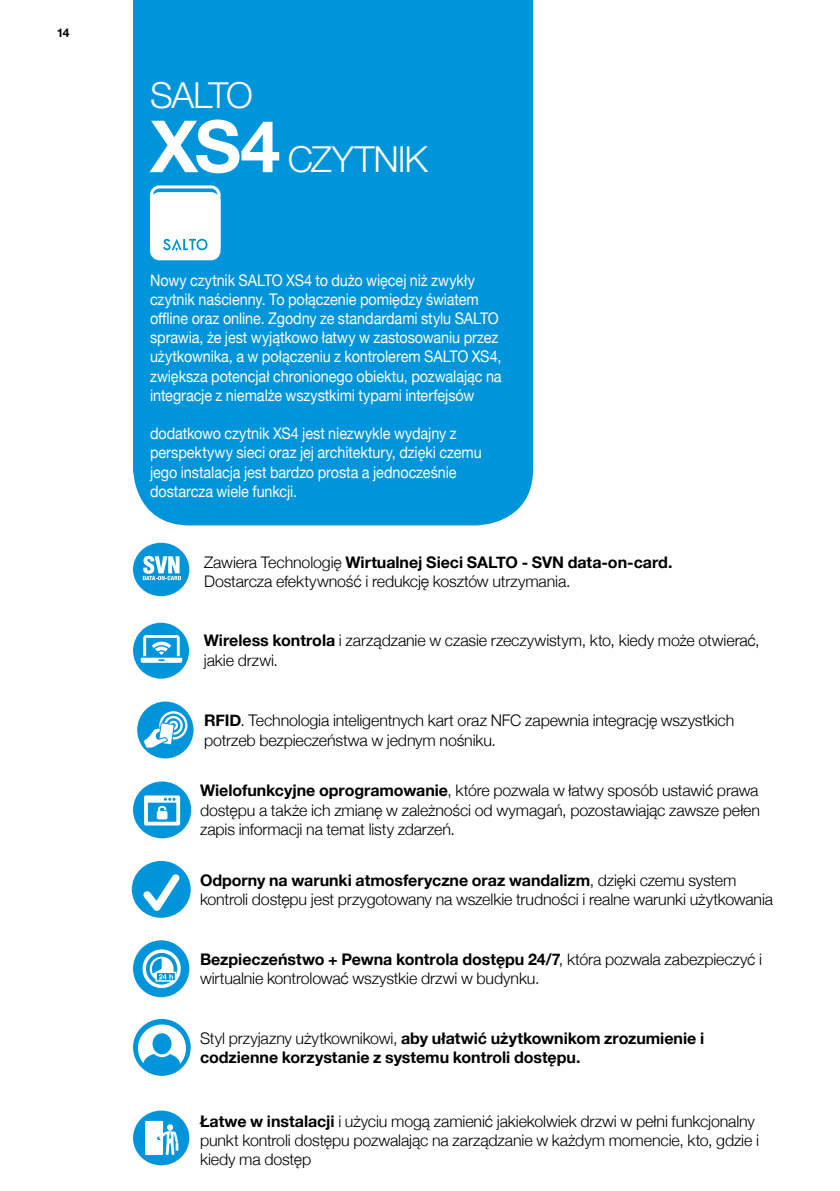
<style>
.page{position:relative;width:840px;height:1191px;background:#fff}
.page>*{position:absolute;margin:0;border:0;box-sizing:border-box;transform-origin:0 0}
.t1{font:300 36px/64px "Helvetica Neue LT Std";letter-spacing:-.03em;color:#fff}
.t2{font:300 16px/19.2px "Helvetica Neue";letter-spacing:-.01em;color:#000}
.t3{font:16px/19.2px "Helvetica Neue";letter-spacing:-.005em;color:#fff;scale:.9 1}
.t4{font:700 16px/19.2px "Helvetica Neue";letter-spacing:-.005em;color:#000}
.t5{font:700 12px "Helvetica Neue LT Std";color:#000}
.s1{font-weight:700;font-size:72px}
.s2{font-weight:700}
.s3{font-weight:300}
</style>
<div class="page">
<div style="left:133px;top:0;width:400px;height:525px;background:#0095da"></div>
<div style="left:150px;top:185px;width:70px;height:71px;border:3px solid #fff;border-radius:8px"></div>
<div style="left:151px;top:194px;width:68px;height:65px;background:#fff;border-radius:8px"></div>
<div style="left:150px;top:192px;width:70px;height:68px;border:3px solid #fff;border-radius:8px"></div>
<svg style="left:163px;top:239px;width:44px;height:12px"></svg>
<div style="left:133px;top:543px;width:56px;height:53px;background:#0095da;border-radius:50%"></div>
<svg style="left:143px;top:556px;width:38px;height:24px"></svg>
<div style="left:133px;top:622px;width:56px;height:56px;background:#0095da;border-radius:50%"></div>
<div style="left:140px;top:657px;width:42px;height:6px;background:#fff"></div>
<svg style="left:143px;top:635px;width:37px;height:26px"></svg>
<div style="left:133px;top:1110px;width:56px;height:55px;background:#0095da;border-radius:50%"></div>
<svg style="left:145px;top:1120px;width:33px;height:35px"></svg>
<div style="left:137px;top:701px;width:56px;height:57px;background:#0095da;border-radius:50%"></div>
<svg style="left:143px;top:711px;width:44px;height:37px"></svg>
<div style="left:133px;top:940px;width:56px;height:57px;background:#0095da;border-radius:50%"></div>
<svg style="left:142px;top:949px;width:39px;height:39px"></svg>
<div style="left:133px;top:781px;width:58px;height:57px;background:#0095da;border-radius:50%"></div>
<svg style="left:144px;top:795px;width:36px;height:30px"></svg>
<div style="left:132px;top:861px;width:58px;height:56px;background:#0095da;border-radius:50%"></div>
<svg style="left:143px;top:874px;width:37px;height:36px"></svg>
<div style="left:133px;top:1019px;width:57px;height:56px;background:#0095da;border-radius:50%"></div>
<svg style="left:138px;top:1024px;width:48px;height:40px"></svg>
<p class="t5" style="left:57px;top:25px;width:14px">14</p>
<h1 class="t1" style="left:150px;top:63px;width:201px">SALTO<br><span class="s1">XS4</span> CZYTNI</h1>
<h1 class="t1" style="left:404px;top:127px;width:25px">K</h1>
<p class="t3" style="left:150px;top:271px;width:392px">Nowy czytnik SAlto XS4 to dużo więcej niż zwykły czytnik naścienny. To połączenie pomiędzy światem offline oraz online. Zgodny ze standardami stylu SAlto sprawia, że jest wyjątkowo łatwy w zastosowaniu przez użytkownika, a w połączeniu z kontrolerem SAlto XS4, zwiększa potencjał chronionego obiektu, pozwalając na integracje z niemalże wszystkimi typami interfejsów</p>
<p class="t3" style="left:150px;top:425px;width:370px">dodatkowo czytnik XS4 jest niezwykle wydajny z perspektywy sieci oraz jej architektury, dzięki czemu jego instalacja jest bardzo prosta a jednocześnie dostarcza wiele funkcji.</p>
<p class="t2" style="left:204px;top:551px;width:469px">Zawiera Technologię <span class="s2">Wirtualnej Sieci SALTO - SVN data-on-card.<br></span>Dostarcza efektywność i redukcję kosztów utrzymania.</p>
<p class="t2" style="left:204px;top:630px;width:557px"><span class="s2">Wireless kontrola</span> i zarządzanie w czasie rzeczywistym, kto, kiedy może otwierać, jakie drzwi.</p>
<p class="t2" style="left:204px;top:710px;width:531px"><span class="s2">RFID</span>. Technologia inteligentnych kart oraz NFC zapewnia integrację wszystkich potrzeb bezpieczeństwa w jednym nośniku.</p>
<p class="t2" style="left:200px;top:780px;width:561px;text-align:justify"><span class="s2">Wielofunkcyjne oprogramowanie</span>, które pozwala w łatwy sposób ustawić prawa dostępu a także ich zmianę w zależności od wymagań, pozostawiając zawsze pełen zapis informacji na temat listy zdarzeń.</p>
<p class="t2" style="left:200px;top:869px;width:574px"><span class="s2">Odporny na warunki atmosferyczne oraz wandalizm</span>, dzięki czemu system kontroli dostępu jest przygotowany na wszelkie trudności i realne warunki użytkowania</p>
<p class="t2" style="left:200px;top:949px;width:563px"><span class="s2">Bezpieczeństwo + Pewna kontrola dostępu 24/7</span>, która pozwala zabezpieczyć i wirtualnie kontrolować wszystkie drzwi w budynku.</p>
<p class="t4" style="left:200px;top:1029px;width:505px"><span class="s3">Styl przyjazny użytkownikowi,</span> aby ułatwić użytkownikom zrozumienie i codzienne korzystanie z systemu kontroli dostępu.</p>
<p class="t2" style="left:200px;top:1110px;width:560px"><span class="s2">Łatwe w instalacji</span> i użyciu mogą zamienić jakiekolwiek drzwi w pełni funkcjonalny punkt kontroli dostępu pozwalając na zarządzanie w każdym momencie, kto, gdzie i kiedy ma dostęp</p>
</div>
